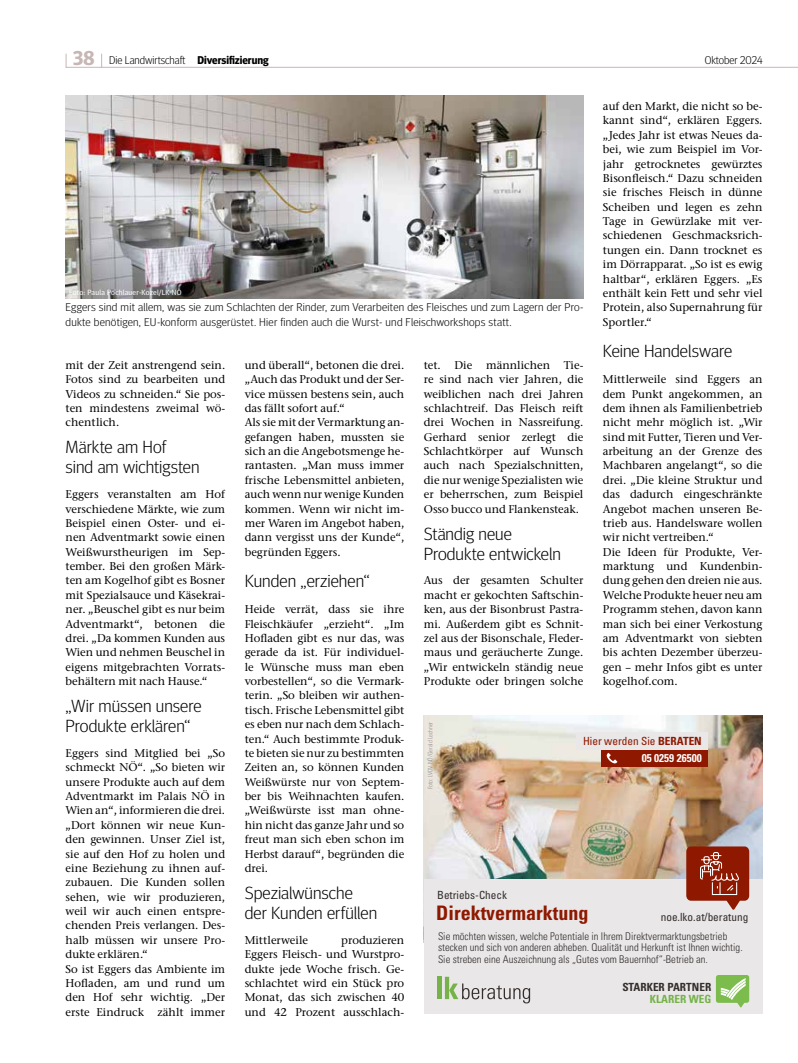
<style>
.page{position:relative;width:798px;height:1063px;background:#fff}
.page>*{position:absolute;margin:0;border:0;box-sizing:border-box;transform-origin:0 0}
.t1{font:700 condensed 20px "Univers LT Pro";color:#8e1900}
.t2{font:300 17.5px/20px "Meta Head OT";color:#000;scale:1.05 1}
.t3{font:500 11.25px/14.4px "Stone Serif ITC Pro";color:#000;text-align:justify}
.t4{font:300 11.25px/14.4px "Meta Head OT";letter-spacing:.02em;color:#000;scale:1.05 1}
.t5{font:300 11.25px "Meta Head OT";color:#000}
.t6{font:condensed 11.25px "Univers LT Pro";color:#342e2c}
.t7{font:condensed 11.25px/17.5px "Univers LT Pro";color:#8e1900;text-align:right}
.t8{font:700 condensed 11.25px "Univers LT Pro";color:#342e2c}
.t9{font:700 condensed 11.25px "Univers LT Pro";color:#75b349}
.t10{font:300 condensed 10.62px/11.9px "Univers LT Pro";color:#342e2c}
.t11{font:7.5px "Meta Head OT";letter-spacing:.03em;color:#fff;scale:1.05 1}
.t12{font:300 condensed 6.25px "Univers LT Pro";letter-spacing:-.01em;color:#96908f}
.s1{font-weight:700;font-size:20px;color:#c6b7b4}
.s2{font-weight:700}
.s3{font-weight:700;color:#fff}
</style>
<div class="page">
<hr style="left:66px;top:67px;width:731px;height:1px;background:#c6b7b4">
<svg style="left:101px;top:54px;width:1px;height:13px"></svg>
<svg style="left:66px;top:54px;width:1px;height:13px"></svg>
<img style="left:66px;top:96px;width:517px;height:203px">
<img style="left:423px;top:716px;width:339px;height:163px">
<div style="left:423px;top:879px;width:339px;height:135px;background:#e9e7e8"></div>
<hr style="left:437px;top:977px;width:4px;height:22px;background:#75b349">
<svg style="left:444px;top:977px;width:86px;height:26px"></svg>
<div style="left:601px;top:750px;width:106px;height:17px;background:#8e1900"></div>
<div style="left:576px;top:732px;width:131px;height:18px;background:#e9e7e8"></div>
<svg style="left:606px;top:753px;width:11px;height:11px"></svg>
<svg style="left:686px;top:846px;width:63px;height:64px"></svg>
<svg style="left:715px;top:975px;width:34px;height:32px"></svg>
<p class="t5" style="left:73px;top:53px;width:197px"><span class="s1">38</span> Die Landwirtschaft <span class="s2">Diversifizierung</span></p>
<p class="t5" style="left:704px;top:53px;width:59px">Oktober 2024</p>
<p class="t3" style="left:602px;top:99px;width:161px">auf den Markt, die nicht so be&shy;kannt sind“, erklären Eggers. „Jedes Jahr ist etwas Neues da&shy;bei, wie zum Beispiel im Vor&shy;jahr getrocknetes gewürztes Bisonfleisch.“ Dazu schneiden sie frisches Fleisch in dünne Scheiben und legen es zehn Tage in Gewürzlake mit ver&shy;schiedenen Geschmacksrich&shy;tungen ein. Dann trocknet es im Dörrapparat. „So ist es ewig haltbar“, erklären Eggers. „Es enthält kein Fett und sehr viel Protein, also Supernahrung für Sportler.“</p>
<h2 class="t2" style="left:602px;top:340px;width:125px">Keine Handelsware</h2>
<p class="t3" style="left:602px;top:372px;width:161px;text-align:left">Mittlerweile sind Eggers an dem Punkt angekommen, an dem ihnen als Familienbetrieb nicht mehr möglich ist. „Wir sind mit Futter, Tieren und Ver&shy;arbeitung an der Grenze des<br>Machbaren angelangt“, so die drei. „Die kleine Struktur und das dadurch eingeschränkte<br>Angebot machen unseren Be&shy;trieb aus. Handelsware wollen wir nicht vertreiben.“<br>Die Ideen für Produkte, Ver&shy;marktung und Kundenbin&shy;dung gehen den dreien nie aus.<br>Welche Produkte heuer neu am<br>Programm stehen, davon kann man sich bei einer Verkostung am Adventmarkt von siebten bis achten Dezember überzeu&shy;gen – mehr Infos gibt es unter kogelhof.com.</p>
<p class="t11" style="left:69px;top:288px;width:108px">Foto: Paula Pöchlauer-Kozel/LK NÖ</p>
<p class="t4" style="left:66px;top:300px;width:494px">Eggers sind mit allem, was sie zum Schlachten der Rinder, zum Verarbeiten des Fleisches und zum Lagern der Pro&shy;dukte benötigen, EU-konform ausgerüstet. Hier finden auch die Wurst- und Fleischworkshops statt.</p>
<p class="t3" style="left:66px;top:358px;width:161px">mit der Zeit anstrengend sein.<br>Fotos sind zu bearbeiten und Videos zu schneiden.“ Sie pos&shy;ten mindestens zweimal wö&shy;chentlich.</p>
<h2 class="t2" style="left:66px;top:437px;width:129px">Märkte am Hof<br>sind am wichtigsten</h2>
<p class="t3" style="left:66px;top:487px;width:161px">Eggers veranstalten am Hof verschiedene Märkte, wie zum Beispiel einen Oster- und ei&shy;nen Adventmarkt sowie einen Weißwurstheurigen im Sep&shy;tember. Bei den großen Märk&shy;ten am Kogelhof gibt es Bosner mit Spezialsauce und Käsekrai&shy;ner. „Beuschel gibt es nur beim Adventmarkt“, betonen die drei. „Da kommen Kunden aus Wien und nehmen Beuschel in eigens mitgebrachten Vorrats&shy;behältern mit nach Hause.“</p>
<h2 class="t2" style="left:66px;top:696px;width:131px">„Wir müssen unsere<br>Produkte erklären“</h2>
<p class="t3" style="left:66px;top:746px;width:161px;text-align:left">Eggers sind Mitglied bei „So schmeckt NÖ“. „So bieten wir unsere Produkte auch auf dem<br>Adventmarkt im Palais NÖ in<br>Wien an“, informieren die drei. „Dort können wir neue Kun&shy;den gewinnen. Unser Ziel ist, sie auf den Hof zu holen und eine Beziehung zu ihnen auf&shy;zubauen. Die Kunden sollen sehen, wie wir produzieren, weil wir auch einen entspre&shy;chenden Preis verlangen. Des&shy;halb müssen wir unsere Pro&shy;dukte erklären.“<br>So ist Eggers das Ambiente im<br>Hofladen, am und rund um den Hof sehr wichtig. „Der erste Eindruck zählt immer</p>
<p class="t3" style="left:244px;top:358px;width:161px;text-align:left">und überall“, betonen die drei. „Auch das Produkt und der Ser&shy;vice müssen bestens sein, auch das fällt sofort auf.“<br>Als sie mit der Vermarktung an&shy;gefangen haben, mussten sie sich an die Angebotsmenge he&shy;rantasten. „Man muss immer frische Lebensmittel anbieten, auch wenn nur wenige Kunden kommen. Wenn wir nicht im&shy;mer Waren im Angebot haben, dann vergisst uns der Kunde“, begründen Eggers.</p>
<h2 class="t2" style="left:244px;top:570px;width:121px">Kunden „erziehen“</h2>
<p class="t3" style="left:244px;top:602px;width:161px">Heide verrät, dass sie ihre Fleischkäufer „erzieht“. „Im Hofladen gibt es nur das, was gerade da ist. Für individuel&shy;le Wünsche muss man eben vorbestellen“, so die Vermark&shy;terin. „So bleiben wir authen&shy;tisch. Frische Lebensmittel gibt es eben nur nach dem Schlach&shy;ten.“ Auch bestimmte Produk&shy;te bieten sie nur zu bestimmten Zeiten an, so können Kunden Weißwürste nur von Septem&shy;ber bis Weihnachten kaufen. „Weißwürste isst man ohne&shy;hin nicht das ganze Jahr und so freut man sich eben schon im Herbst darauf“, begründen die drei.</p>
<h2 class="t2" style="left:244px;top:883px;width:128px">Spezialwünsche der Kunden erfüllen</h2>
<p class="t3" style="left:244px;top:933px;width:65px">Mittlerweile</p>
<p class="t3" style="left:423px;top:358px;width:161px">tet. Die männlichen Tie&shy;re sind nach vier Jahren, die weiblichen nach drei Jahren schlachtreif. Das Fleisch reift drei Wochen in Nassreifung.<br>Gerhard senior zerlegt die Schlachtkörper auf Wunsch auch nach Spezialschnitten, die nur wenige Spezialisten wie er beherrschen, zum Beispiel Osso bucco und Flankensteak.</p>
<h2 class="t2" style="left:423px;top:523px;width:132px">Ständig neue<br>Produkte entwickeln</h2>
<p class="t3" style="left:423px;top:573px;width:161px">Aus der gesamten Schulter macht er gekochten Saftschin&shy;ken, aus der Bisonbrust Pastra&shy;mi. Außerdem gibt es Schnit&shy;zel aus der Bisonschale, Fleder&shy;maus und geräucherte Zunge. „Wir entwickeln ständig neue Produkte oder bringen solche</p>
<p class="t12" style="left:425px;top:789px;width:69px;rotate:-90deg">Foto: LVDV NÖ/Gerald Lechner</p>
<p class="t7" style="left:582px;top:732px;width:120px">Hier werden Sie <span class="s2">BERATEN<br></span><span class="s3">05 0259 26500</span></p>
<p class="t6" style="left:437px;top:888px;width:71px">Betriebs-Check</p>
<h1 class="t1" style="left:436px;top:901px;width:154px">Direktvermarktung</h1>
<p class="t10" style="left:438px;top:929px;width:306px">Sie möchten wissen, welche Potentiale in Ihrem Direktvermarktungsbetrieb stecken und sich von anderen abheben. Qualität und Herkunft ist Ihnen wichtig.<br>Sie streben eine Auszeichnung als „Gutes vom Bauernhof“-Betrieb an.</p>
<p class="t6" style="left:660px;top:909px;width:89px">noe.lko.at/beratung</p>
<p class="t3" style="left:244px;top:933px;width:161px;text-indent:96px">produzieren Eggers Fleisch- und Wurstpro&shy;dukte jede Woche frisch. Ge&shy;schlachtet wird ein Stück pro Monat, das sich zwischen 40 und 42 Prozent ausschlach-</p>
<p class="t8" style="left:622px;top:980px;width:90px">STARKER PARTNER</p>
<p class="t9" style="left:649px;top:992px;width:63px">KLARER WEG</p>
</div>
